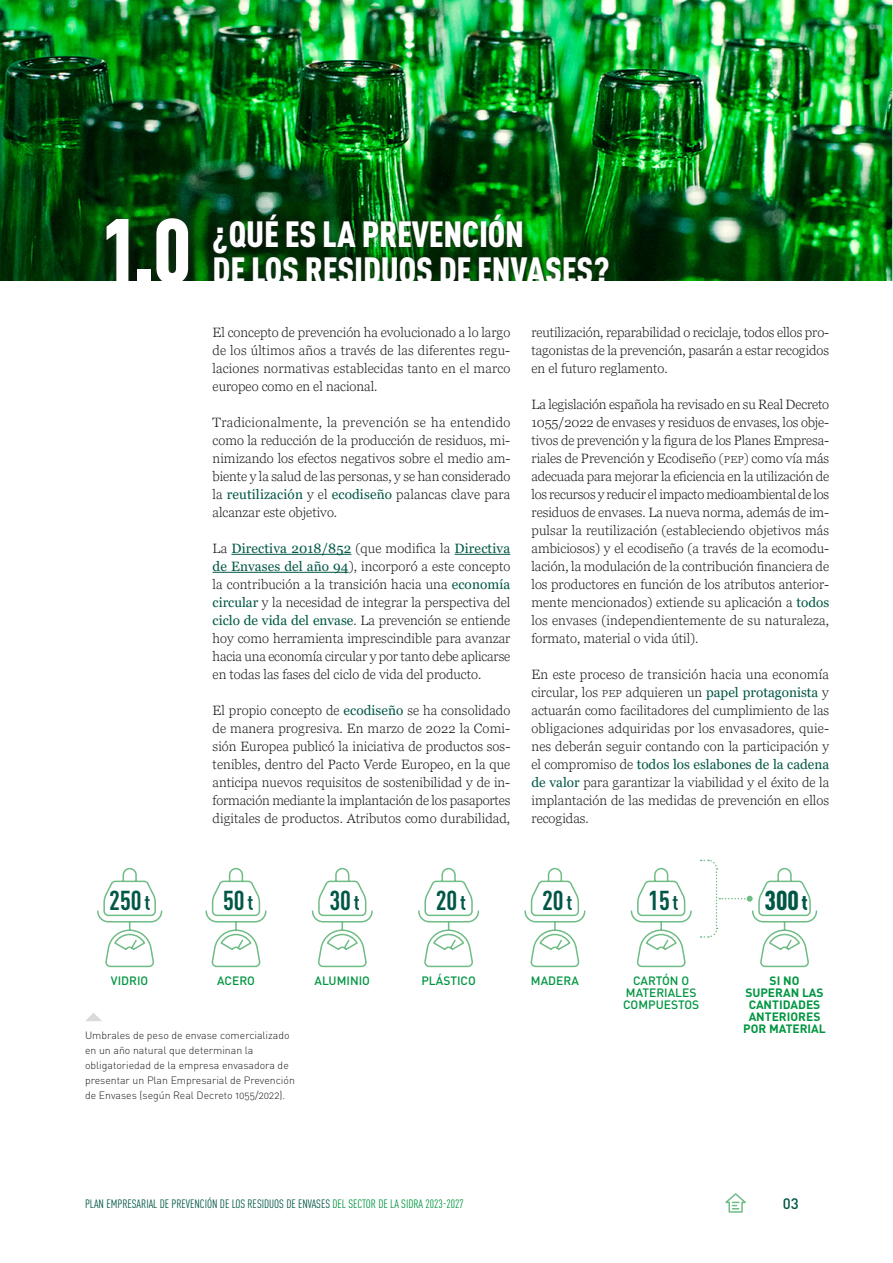
<style>
.page{position:relative;width:893px;height:1263px;background:#fff}
.page>*{position:absolute;margin:0;border:0;box-sizing:border-box;transform-origin:0 0}
.t1{font:900 condensed 90px "DIN Pro";color:#fff}
.t2{font:900 condensed 36px "DIN Pro";letter-spacing:-.005em;color:#fff}
.t3{font:700 condensed 27px "DIN Pro";color:#005746}
.t4{font:900 condensed 27px "DIN Pro";color:#005746}
.t5{font:500 15px "DIN Pro";color:#005746}
.t6{font:300 13.5px/18px "Georgia Pro";color:#1d1d1b;text-align:justify}
.t7{font:condensed 12px "DIN Pro";color:#005746}
.t8{font:500 12px/12px "DIN Pro";color:#009641;text-align:center}
.t9{font:700 12px/12px "DIN Pro";color:#009641;text-align:center}
.t10{font:300 10.5px/15px "DIN Pro";color:#1d1d1b}
.s1{font-weight:400;color:#005746}
.s2{color:#3c3c3b}
.s3{font-size:21px}
.s4{color:#009641}
</style>
<div class="page">
<svg style="left:725px;top:1193px;width:21px;height:20px"></svg>
<img style="left:0;top:0;width:893px;height:281px">
<svg style="left:205px;top:867px;width:62px;height:101px"></svg>
<svg style="left:311px;top:867px;width:62px;height:101px"></svg>
<svg style="left:418px;top:867px;width:62px;height:101px"></svg>
<svg style="left:524px;top:867px;width:62px;height:101px"></svg>
<svg style="left:630px;top:867px;width:62px;height:101px"></svg>
<svg style="left:97px;top:867px;width:66px;height:101px"></svg>
<div style="left:209px;top:210px;width:404px;height:71px;background:#1d1d1b;opacity:.75"></div>
<div style="left:98px;top:210px;width:99px;height:71px;background:#1d1d1b;opacity:.75"></div>
<hr style="left:231px;top:554px;width:120px;height:1px;background:#005746">
<hr style="left:455px;top:554px;width:55px;height:1px;background:#005746">
<hr style="left:213px;top:572px;width:136px;height:1px;background:#005746">
<svg style="left:85px;top:1013px;width:17px;height:8px"></svg>
<svg style="left:701px;top:859px;width:117px;height:109px"></svg>
<h1 class="t1" style="left:100px;top:183px;width:93px">1.0</h1>
<h2 class="t2" style="left:213px;top:207px;width:313px">¿QUÉ ES LA PREVENCIÓN</h2>
<h2 class="t2" style="left:213px;top:243px;width:398px">DE LOS RESIDUOS DE ENVASES?</h2>
<p class="t6" style="left:213px;top:324px;width:299px">El concepto de prevención ha evolucionado a lo largo de los últimos años a través de las diferentes regu&shy;laciones normativas establecidas tanto en el marco europeo como en el nacional.</p>
<p class="t6" style="left:213px;top:414px;width:299px">Tradicionalmente, la prevención se ha entendido como la reducción de la producción de residuos, mi&shy;nimizando los efectos negativos sobre el medio am&shy;biente y la salud de las personas, y se han considerado la <span class="s1">reutilización</span> y el <span class="s1">ecodiseño</span> palancas clave para alcanzar este objetivo.</p>
<p class="t6" style="left:213px;top:540px;width:299px">La <span class="s1">Directiva 2018/852</span> (que modifica la <span class="s1">Directiva de Envases del año 94</span>), incorporó a este concepto la contribución a la transición hacia una <span class="s1">economía circular</span> y la necesidad de integrar la perspectiva del <span class="s1">ciclo de vida del envase</span>. La prevención se entiende hoy como herramienta imprescindible para avanzar hacia una economía circular y por tanto debe aplicarse en todas las fases del ciclo de vida del producto.</p>
<p class="t6" style="left:213px;top:702px;width:299px">El propio concepto de <span class="s1">ecodiseño</span> se ha consolidado de manera progresiva. En marzo de 2022 la Comi&shy;sión Europea publicó la iniciativa de productos sos&shy;tenibles, dentro del Pacto Verde Europeo, en la que anticipa nuevos requisitos de sostenibilidad y de in&shy;formación mediante la implantación de los pasaportes digitales de productos. Atributos como durabilidad,</p>
<p class="t6" style="left:531px;top:324px;width:299px">reutilización, reparabilidad o reciclaje, todos ellos pro&shy;tagonistas de la prevención, pasarán a estar recogidos en el futuro reglamento.</p>
<p class="t6" style="left:531px;top:396px;width:299px">La legislación española ha revisado en su Real Decreto 1055/2022 de envases y residuos de envases, los obje&shy;tivos de prevención y la figura de los Planes Empresa&shy;riales de Prevención y Ecodiseño <span class="s2">(PEP)</span> como vía más adecuada para mejorar la eficiencia en la utilización de los recursos y reducir el impacto medioambiental de los residuos de envases. La nueva norma, además de im&shy;pulsar la reutilización (estableciendo objetivos más ambiciosos) y el ecodiseño (a través de la ecomodu&shy;lación, la modulación de la contribución financiera de los productores en función de los atributos anterior&shy;mente mencionados) extiende su aplicación a <span class="s1">todos </span>los envases (independientemente de su naturaleza, formato, material o vida útil).</p>
<p class="t6" style="left:531px;top:666px;width:299px">En este proceso de transición hacia una economía circular, los <span class="s2">PEP</span> adquieren un <span class="s1">papel protagonista</span> y actuarán como facilitadores del cumplimiento de las obligaciones adquiridas por los envasadores, quie&shy;nes deberán seguir contando con la participación y el compromiso de <span class="s1">todos los eslabones de la cadena de valor</span> para garantizar la viabilidad y el éxito de la implantación de las medidas de prevención en ellos recogidas.</p>
<h3 class="t3" style="left:109px;top:880px;width:42px">250<span class="s3">t</span></h3>
<h3 class="t3" style="left:223px;top:880px;width:32px">50<span class="s3">t</span></h3>
<h3 class="t3" style="left:329px;top:880px;width:32px">30<span class="s3">t</span></h3>
<h3 class="t3" style="left:436px;top:880px;width:32px">20<span class="s3">t</span></h3>
<h3 class="t3" style="left:542px;top:880px;width:32px">20<span class="s3">t</span></h3>
<h3 class="t3" style="left:648px;top:880px;width:32px">15<span class="s3">t</span></h3>
<h3 class="t4" style="left:765px;top:880px;width:45px">300<span class="s3">t</span></h3>
<p class="t8" style="left:111px;top:974px;width:39px">VIDRIO</p>
<p class="t8" style="left:217px;top:974px;width:39px">ACERO</p>
<p class="t8" style="left:315px;top:974px;width:57px">ALUMINIO</p>
<p class="t8" style="left:421px;top:974px;width:56px">PLÁSTICO</p>
<p class="t8" style="left:531px;top:974px;width:49px">MADERA</p>
<p class="t8" style="left:623px;top:974px;width:78px">CARTÓN O<br>MATERIALES<br>COMPUESTOS</p>
<p class="t9" style="left:743px;top:974px;width:84px">SI NO<br>SUPERAN LAS<br>CANTIDADES<br>ANTERIORES<br>POR MATERIAL</p>
<p class="t10" style="left:85px;top:1027px;width:211px">Umbrales de peso de envase comercializado en un año natural que determinan la obligatoriedad de la empresa envasadora de presentar un Plan Empresarial de Prevención de Envases (según Real Decreto 1055/2022).</p>
<p class="t7" style="left:85px;top:1195px;width:380px">PLAN EMPRESARIAL DE PREVENCIÓN DE LOS RESIDUOS DE ENVASES <span class="s4">DEL SECTOR DE LA SIDRA 2023-2027</span></p>
<p class="t5" style="left:783px;top:1192px;width:17px">03</p>
</div>
